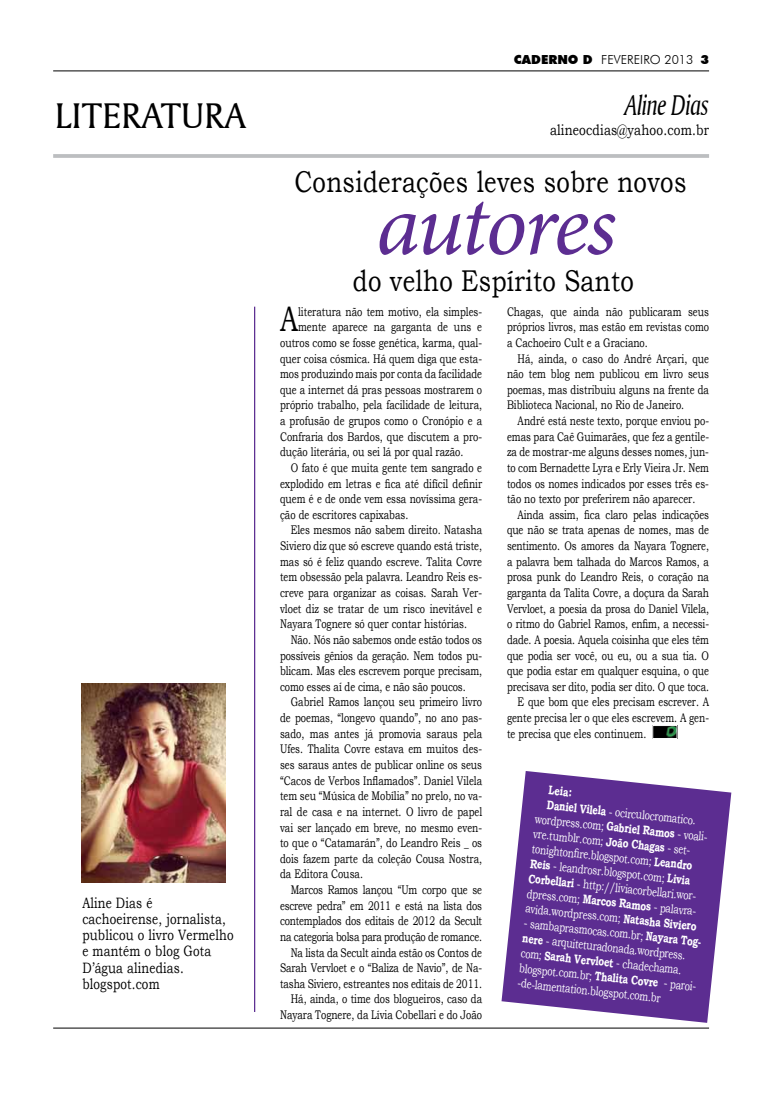
<style>
.page{position:relative;width:780px;height:1099px;background:#fff}
.page>*{position:absolute;margin:0;border:0;box-sizing:border-box;transform-origin:0 0}
.t1{font:italic 88.75px "Minion Pro";letter-spacing:-.03em;color:#5c2d91}
.t2{font:37.5px "Amerigo BT Roman A";color:#000}
.t3{font:35.5px "Bookman Old Style";color:#000;scale:.75 1}
.t4{font:30px "Bookman Old Style";letter-spacing:.015em;color:#000;scale:.8 1}
.t5{font:30px "Amerigo BT Italic A";letter-spacing:-.03em;color:#000;scale:.8 1}
.t6{font:15px/16.2px "Bookman Old Style";letter-spacing:.015em;color:#000;scale:.78 1}
.t7{font:15px "Bookman Old Style";letter-spacing:.015em;color:#000;scale:.8 1}
.t8{font:12.5px/15.6px "Bookman Old Style";color:#000;text-align:justify;scale:.75 1}
.t9{font:12.5px/15px "Bookman Old Style";color:#fff;scale:.75 1}
.t10{font:12.5px "Bookman Old Style";letter-spacing:-.02em;color:#000;scale:.75 1}
.t11{font:300 12.5px "Futura BT";color:#000}
.t12{font:700 12.5px "Bookman Old Style";color:#fff;scale:.75 1}
.s1{font-weight:900}
.s2{font-weight:700}
</style>
<div class="page">
<hr style="left:254px;top:306px;width:1px;height:705px;background:#5c2d91">
<hr style="left:53px;top:154px;width:656px;height:4px;background:#bcbec0">
<hr style="left:53px;top:71px;width:656px;height:1px;background:#000">
<img style="left:654px;top:727px;width:21px;height:9px">
<div style="left:652px;top:725px;width:25px;height:13px;border:1px solid #fff"></div>
<hr style="left:53px;top:1027px;width:656px;height:1px;background:#000">
<svg style="left:501px;top:771px;width:230px;height:251px;fill:#5c2d91"></svg>
<img style="left:82px;top:683px;width:143px;height:199px">
<h2 class="t2" style="left:55px;top:93px;width:192px">LITERATURA</h2>
<p class="t6" style="left:82px;top:894px;width:195px">Aline Dias é cachoeirense, jornalista, publicou o livro Vermelho e mantém o blog Gota<br>D’água alinedias. blogspot.com</p>
<p class="t11" style="left:514px;top:52px;width:196px"><span class="s1">CADERNO D</span> FEVEREIRO 2013 <span class="s1">3</span></p>
<h3 class="t5" style="left:625px;top:86px;width:107px">Aline Dias</h3>
<p class="t7" style="left:550px;top:120px;width:200px">alineocdias@yahoo.com.br</p>
<h3 class="t4" style="left:294px;top:162px;width:491px">Considerações leves sobre novos</h3>
<h1 class="t1" style="left:376px;top:165px;width:242px">autores</h1>
<h3 class="t4" style="left:353px;top:261px;width:353px">do velho Espírito Santo</h3>
<h3 class="t3" style="left:280px;top:296px;width:26px">A</h3>
<p class="t8" style="left:298px;top:303px;width:247px">literatura não tem motivo, ela simples-</p>
<p class="t8" style="left:298px;top:319px;width:247px">mente aparece na garganta de uns e</p>
<p class="t8" style="left:280px;top:335px;width:271px">outros como se fosse genética, karma, qual-</p>
<p class="t8" style="left:280px;top:350px;width:271px">quer coisa cósmica. Há quem diga que esta-</p>
<p class="t8" style="left:280px;top:366px;width:271px">mos produzindo mais por conta da facilidade</p>
<p class="t8" style="left:280px;top:382px;width:271px">que a internet dá pras pessoas mostrarem o</p>
<p class="t8" style="left:280px;top:397px;width:271px">próprio trabalho, pela facilidade de leitura,</p>
<p class="t8" style="left:280px;top:413px;width:271px">a profusão de grupos como o Cronópio e a</p>
<p class="t8" style="left:280px;top:428px;width:271px">Confraria dos Bardos, que discutem a pro-</p>
<p class="t8" style="left:280px;top:444px;width:246px">dução literária, ou sei lá por qual razão.</p>
<p class="t8" style="left:291px;top:460px;width:257px">O fato é que muita gente tem sangrado e</p>
<p class="t8" style="left:280px;top:475px;width:271px">explodido em letras e fica até difícil definir</p>
<p class="t8" style="left:280px;top:491px;width:271px">quem é e de onde vem essa novíssima gera-</p>
<p class="t8" style="left:280px;top:507px;width:172px">ção de escritores capixabas.</p>
<p class="t8" style="left:291px;top:522px;width:257px">Eles mesmos não sabem direito. Natasha</p>
<p class="t8" style="left:280px;top:538px;width:271px">Siviero diz que só escreve quando está triste,</p>
<p class="t8" style="left:280px;top:553px;width:271px">mas só é feliz quando escreve. Talita Covre</p>
<p class="t8" style="left:280px;top:569px;width:271px">tem obsessão pela palavra. Leandro Reis es-</p>
<p class="t8" style="left:280px;top:585px;width:271px">creve para organizar as coisas. Sarah Ver-</p>
<p class="t8" style="left:280px;top:600px;width:271px">vloet diz se tratar de um risco inevitável e</p>
<p class="t8" style="left:280px;top:616px;width:251px">Nayara Tognere só quer contar histórias.</p>
<p class="t8" style="left:291px;top:632px;width:257px">Não. Nós não sabemos onde estão todos os</p>
<p class="t8" style="left:280px;top:647px;width:271px">possíveis gênios da geração. Nem todos pu-</p>
<p class="t8" style="left:280px;top:663px;width:271px">blicam. Mas eles escrevem porque precisam,</p>
<p class="t8" style="left:280px;top:678px;width:249px">como esses aí de cima, e não são poucos.</p>
<p class="t8" style="left:291px;top:694px;width:257px">Gabriel Ramos lançou seu primeiro livro</p>
<p class="t8" style="left:280px;top:710px;width:271px">de poemas, “longevo quando”, no ano pas-</p>
<p class="t8" style="left:280px;top:725px;width:271px">sado, mas antes já promovia saraus pela</p>
<p class="t8" style="left:280px;top:741px;width:271px">Ufes. Thalita Covre estava em muitos des-</p>
<p class="t8" style="left:280px;top:757px;width:271px">ses saraus antes de publicar online os seus</p>
<p class="t8" style="left:280px;top:772px;width:271px">“Cacos de Verbos Inflamados”. Daniel Vilela</p>
<p class="t8" style="left:280px;top:788px;width:271px">tem seu “Música de Mobília” no prelo, no va-</p>
<p class="t8" style="left:280px;top:803px;width:271px">ral de casa e na internet. O livro de papel</p>
<p class="t8" style="left:280px;top:819px;width:271px">vai ser lançado em breve, no mesmo even-</p>
<p class="t8" style="left:280px;top:835px;width:271px">to que o “Catamarán”, do Leandro Reis _ os</p>
<p class="t8" style="left:280px;top:850px;width:271px">dois fazem parte da coleção Cousa Nostra,</p>
<p class="t8" style="left:280px;top:866px;width:112px">da Editora Cousa.</p>
<p class="t10" style="left:291px;top:881px;width:257px">Marcos Ramos lançou “Um corpo que se</p>
<p class="t10" style="left:280px;top:897px;width:271px">escreve pedra” em 2011 e está na lista dos</p>
<p class="t10" style="left:280px;top:912px;width:271px">contemplados dos editais de 2012 da Secult</p>
<p class="t10" style="left:280px;top:928px;width:271px">na categoria bolsa para produção de romance.</p>
<p class="t8" style="left:291px;top:944px;width:257px">Na lista da Secult ainda estão os Contos de</p>
<p class="t8" style="left:280px;top:960px;width:271px">Sarah Vervloet e o “Baliza de Navio”, de Na-</p>
<p class="t8" style="left:280px;top:975px;width:271px">tasha Siviero, estreantes nos editais de 2011.</p>
<p class="t8" style="left:291px;top:991px;width:257px">Há, ainda, o time dos blogueiros, caso da</p>
<p class="t8" style="left:280px;top:1007px;width:271px">Nayara Tognere, da Lívia Cobellari e do João</p>
<p class="t8" style="left:507px;top:303px;width:271px">Chagas, que ainda não publicaram seus próprios livros, mas estão em revistas como a Cachoeiro Cult e a Graciano.</p>
<p class="t8" style="left:507px;top:350px;width:271px;text-indent:11px">Há, ainda, o caso do André Arçari, que não tem blog nem publicou em livro seus poemas, mas distribuiu alguns na frente da Biblioteca Nacional, no Rio de Janeiro.</p>
<p class="t8" style="left:507px;top:413px;width:271px;text-indent:11px">André está neste texto, porque enviou po&shy;emas para Caê Guimarães, que fez a gentile&shy;za de mostrar-me alguns desses nomes, jun&shy;to com Bernadette Lyra e Erly Vieira Jr. Nem todos os nomes indicados por esses três es&shy;tão no texto por preferirem não aparecer.</p>
<p class="t8" style="left:517px;top:507px;width:257px">Ainda assim, fica claro pelas indicações</p>
<p class="t8" style="left:507px;top:522px;width:271px">que não se trata apenas de nomes, mas de</p>
<p class="t8" style="left:507px;top:538px;width:271px">sentimento. Os amores da Nayara Tognere,</p>
<p class="t8" style="left:507px;top:553px;width:271px">a palavra bem talhada do Marcos Ramos, a</p>
<p class="t8" style="left:507px;top:569px;width:271px">prosa punk do Leandro Reis, o coração na</p>
<p class="t8" style="left:507px;top:585px;width:271px">garganta da Talita Covre, a doçura da Sarah</p>
<p class="t8" style="left:507px;top:600px;width:271px">Vervloet, a poesia da prosa do Daniel Vilela,</p>
<p class="t8" style="left:507px;top:616px;width:271px">o ritmo do Gabriel Ramos, enfim, a necessi-</p>
<p class="t8" style="left:507px;top:632px;width:271px">dade. A poesia. Aquela coisinha que eles têm</p>
<p class="t8" style="left:507px;top:647px;width:271px">que podia ser você, ou eu, ou a sua tia. O</p>
<p class="t8" style="left:507px;top:663px;width:271px">que podia estar em qualquer esquina, o que</p>
<p class="t8" style="left:507px;top:678px;width:271px">precisava ser dito, podia ser dito. O que toca.</p>
<p class="t8" style="left:517px;top:694px;width:257px">E que bom que eles precisam escrever. A</p>
<p class="t8" style="left:507px;top:710px;width:271px">gente precisa ler o que eles escrevem. A gen-</p>
<p class="t8" style="left:507px;top:725px;width:187px">te precisa que eles continuem.</p>
<p class="t12" style="left:549px;top:781px;width:33px;rotate:6deg">Leia:</p>
<p class="t9" style="left:548px;top:797px;width:201px;rotate:6deg"><span class="s2">Daniel Vilela</span> - ocirculocromatico.</p>
<p class="t9" style="left:535px;top:811px;width:233px;rotate:6deg">wordpress.com; <span class="s2">Gabriel Ramos</span> - voali-</p>
<p class="t9" style="left:534px;top:826px;width:212px;rotate:6deg">vre.tumblr.com; <span class="s2">João Chagas</span> - set-</p>
<p class="t9" style="left:532px;top:841px;width:217px;rotate:6deg">tonightonfi re.blogspot.com; <span class="s2">Leandro</span></p>
<p class="t9" style="left:531px;top:856px;width:216px;rotate:6deg"><span class="s2">Reis</span> - leandrosr.blogspot.com; <span class="s2">Livia</span></p>
<p class="t9" style="left:529px;top:871px;width:226px;rotate:6deg"><span class="s2">Corbellari</span> - http://liviacorbellari.wor-</p>
<p class="t9" style="left:528px;top:885px;width:228px;rotate:6deg">dpress.com; <span class="s2">Marcos Ramos</span> - palavra-</p>
<p class="t9" style="left:526px;top:900px;width:231px;rotate:6deg">avida.wordpress.com; <span class="s2">Natasha Siviero</span></p>
<p class="t9" style="left:524px;top:915px;width:239px;rotate:6deg">- sambaprasmocas.com.br; <span class="s2">Nayara Tog&shy;nere</span> - arquiteturadonada.wordpress. com; <span class="s2">Sarah Vervloet</span> - chadechama. blogspot.com.br; <span class="s2">Thalita Covre</span> - paroi--de-lamentation.blogspot.com.br</p>
</div>
